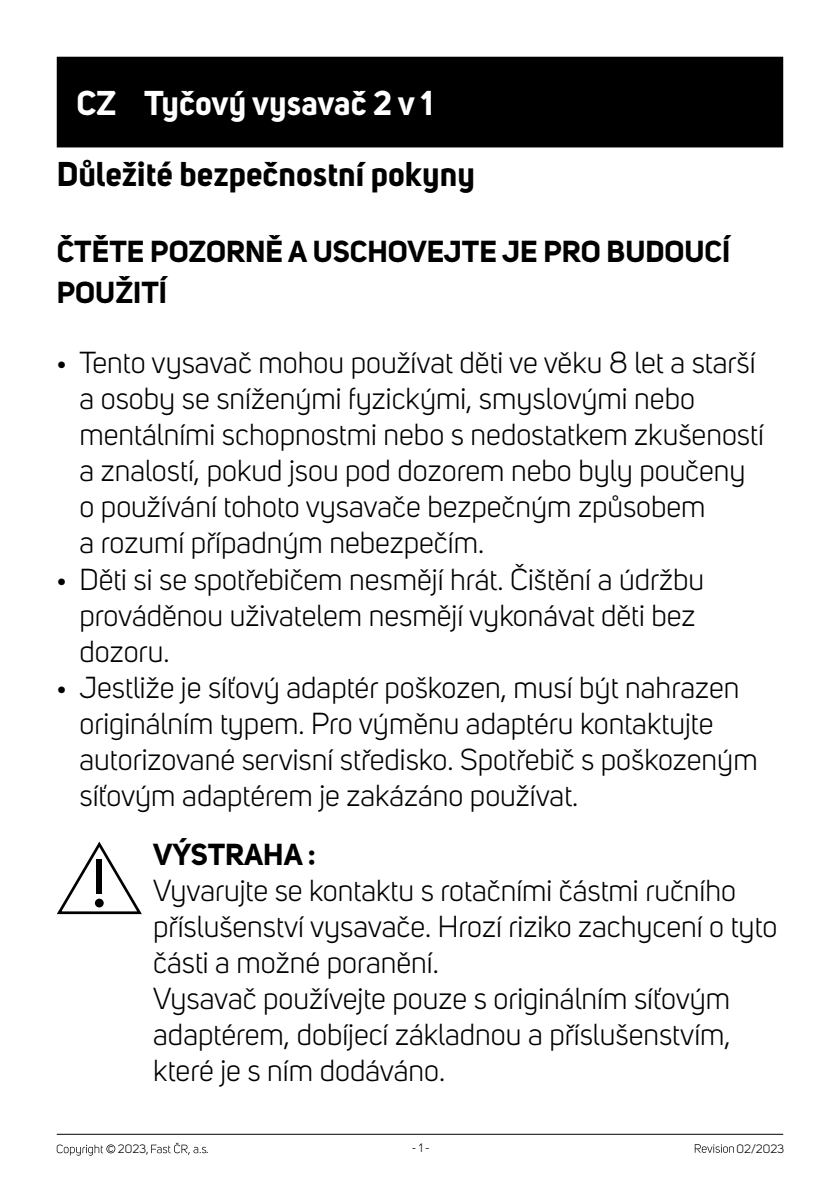
<style>
.page{position:relative;width:840px;height:1191px;background:#fff}
.page>*{position:absolute;margin:0;border:0;box-sizing:border-box;transform-origin:0 0}
.t1{font:700 34px "Uni Sans";color:#000}
.t2{font:700 34px "Uni Sans";color:#fff}
.t3{font:30px/36px "Uni Sans";color:#000}
.t4{font:700 30px/40.8px "Uni Sans";color:#000}
.t5{font:12px "Uni Sans";color:#000}
.s1{font-size:23px}
</style>
<div class="page">
<hr style="left:57px;top:1133px;width:725px;height:1px;background:#000">
<svg style="left:694px;top:1144px;width:39px;height:8px"></svg>
<svg style="left:57px;top:1144px;width:58px;height:11px"></svg>
<svg style="left:151px;top:1142px;width:55px;height:12px"></svg>
<div style="left:57px;top:57px;width:725px;height:90px;background:#000"></div>
<svg style="left:57px;top:841px;width:85px;height:73px"></svg>
<div style="left:96px;top:859px;width:6px;height:35px;background:#000"></div>
<div style="left:95px;top:898px;width:9px;height:9px;background:#000;border-radius:50%"></div>
<p class="t2" style="left:76px;top:82px;width:358px">CZ Tyčový vysavač 2 v 1</p>
<p class="t1" style="left:57px;top:153px;width:419px">Důležité bezpečnostní pokyny</p>
<p class="t4" style="left:57px;top:231px;width:674px">ČTĚTE POZORNĚ A USCHOVEJTE JE PRO BUDOUCÍ<br>POUŽITÍ</p>
<p class="t3" style="left:79px;top:345px;width:685px;text-indent:-23px"><span class="s1">•</span> Tento vysavač mohou používat děti ve věku 8 let a starší a osoby se sníženými fyzickými, smyslovými nebo mentálními schopnostmi nebo s nedostatkem zkušeností a znalostí, pokud jsou pod dozorem nebo byly poučeny o používání tohoto vysavače bezpečným způsobem<br>a rozumí případným nebezpečím.</p>
<p class="t3" style="left:79px;top:561px;width:625px;text-indent:-23px"><span class="s1">•</span> Děti si se spotřebičem nesmějí hrát. Čištění a údržbu prováděnou uživatelem nesmějí vykonávat děti bez dozoru.</p>
<p class="t3" style="left:79px;top:669px;width:679px;text-indent:-23px"><span class="s1">•</span> Jestliže je síťový adaptér poškozen, musí být nahrazen originálním typem. Pro výměnu adaptéru kontaktujte autorizované servisní středisko. Spotřebič s poškozeným síťovým adaptérem je zakázáno používat.</p>
<p class="t4" style="left:153px;top:834px;width:164px">VÝSTRAHA :</p>
<p class="t3" style="left:153px;top:873px;width:625px">Vyvarujte se kontaktu s rotačními částmi ručního příslušenství vysavače. Hrozí riziko zachycení o tyto části a možné poranění.<br>Vysavač používejte pouze s originálním síťovým adaptérem, dobíjecí základnou a příslušenstvím, které je s ním dodáváno.</p>
<p class="t5" style="left:118px;top:1142px;width:32px">2023,</p>
<p class="t5" style="left:206px;top:1142px;width:4px">.</p>
<p class="t5" style="left:411px;top:1141px;width:19px">- 1 -</p>
<p class="t5" style="left:736px;top:1141px;width:49px">02/2023</p>
</div>
